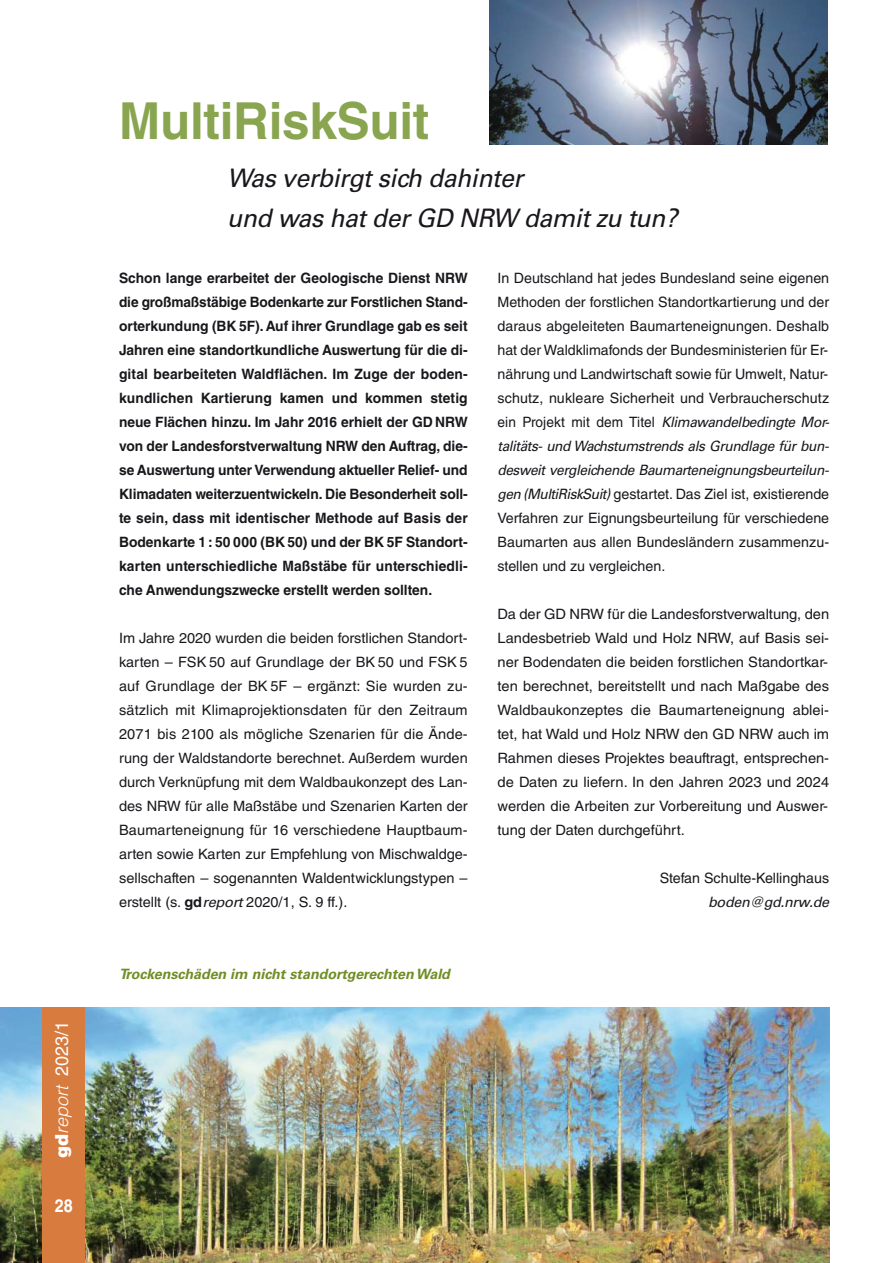
<style>
.page{position:relative;width:893px;height:1263px;background:#fff}
.page>*{position:absolute;margin:0;border:0;box-sizing:border-box;transform-origin:0 0}
.t1{font:700 51px "Helvetica LT Std";letter-spacing:-.005em;color:#89a550}
.t2{font:italic 25.5px "Univers LT Std";letter-spacing:-.015em;color:#1a171c}
.t3{font:italic 300 18px "Helvetica LT Std";color:#fff}
.t4{font:700 18px "Helvetica LT Std";color:#fff;scale:.9 1}
.t5{font:14.25px/24px "Helvetica LT Std";color:#1a171c;text-align:justify}
.t6{font:700 14.25px/24px "Helvetica LT Std";color:#1a171c;text-align:justify}
.t7{font:italic 700 14.25px "Univers LT Std";color:#708e27}
.t8{font:italic 14.25px "Univers LT Std";letter-spacing:-.02em;color:#1a171c}
.s1{font-weight:900;font-style:normal}
.s2{font-weight:400;font-style:normal}
.s3{font-weight:700}
.s4{font-family:"Univers LT Std";font-style:italic}
</style>
<div class="page">
<img style="left:0;top:1008px;width:829px;height:255px">
<div style="left:43px;top:1008px;width:42px;height:255px;background:#d77b3f"></div>
<img style="left:490px;top:0;width:337px;height:145px">
<p class="t3" style="left:51px;top:1158px;width:139px;rotate:-90deg"><span class="s1">gd</span>report <span class="s2">2023/1</span></p>
<p class="t4" style="left:55px;top:1199px;width:22px">28</p>
<h1 class="t1" style="left:119px;top:102px;width:312px">MultiRiskSuit</h1>
<h2 class="t2" style="left:227px;top:168px;width:298px">Was verbirgt sich dahinter</h2>
<h2 class="t2" style="left:227px;top:209px;width:452px">und was hat der GD NRW damit zu tun?</h2>
<h3 class="t6" style="left:119px;top:267px;width:350px">Schon lange erarbeitet der Geologische Dienst NRW die großmaßstäbige Bodenkarte zur Forstlichen Stand&shy;orterkundung (BK 5F). Auf ihrer Grundlage gab es seit Jahren eine standortkundliche Auswertung für die di&shy;gital bearbeiteten Waldflächen. Im Zuge der boden&shy;kundlichen Kartierung kamen und kommen stetig neue Flächen hinzu. Im Jahr 2016 erhielt der GD NRW von der Landesforstverwaltung NRW den Auftrag, die&shy;se Auswertung unter Verwendung aktueller Relief- und Klimadaten weiterzuentwickeln. Die Besonderheit soll&shy;te sein, dass mit identischer Methode auf Basis der Bodenkarte 1 : 50 000 (BK 50) und der BK 5F Standort&shy;karten unterschiedliche Maßstäbe für unterschiedli&shy;che Anwendungszwecke erstellt werden sollten.</h3>
<p class="t5" style="left:119px;top:627px;width:350px">Im Jahre 2020 wurden die beiden forstlichen Standort&shy;karten – FSK 50 auf Grundlage der BK 50 und FSK 5 auf Grundlage der BK 5F – ergänzt: Sie wurden zu&shy;sätzlich mit Klimaprojektionsdaten für den Zeitraum 2071 bis 2100 als mögliche Szenarien für die Ände&shy;rung der Waldstandorte berechnet. Außerdem wurden durch Verknüpfung mit dem Waldbaukonzept des Lan&shy;des NRW für alle Maßstäbe und Szenarien Karten der Baumarteneignung für 16 verschiedene Hauptbaum&shy;arten sowie Karten zur Empfehlung von Mischwaldge&shy;sellschaften – sogenannten Waldentwicklungstypen – erstellt (s. <span class="s3">gd</span><span class="s4">report</span> 2020/1, S. 9 ff.).</p>
<p class="t7" style="left:119px;top:968px;width:332px">Trockenschäden im nicht standortgerechten Wald</p>
<p class="t5" style="left:497px;top:267px;width:333px">In Deutschland hat jedes Bundesland seine eigenen Methoden der forstlichen Standortkartierung und der daraus abgeleiteten Baumarteneignungen. Deshalb hat der Waldklimafonds der Bundesministerien für Er&shy;nährung und Landwirtschaft sowie für Umwelt, Natur&shy;schutz, nukleare Sicherheit und Verbraucherschutz ein Projekt mit dem Titel <span class="s4">Klimawandelbedingte Mor&shy;talitäts- und Wachstumstrends als Grundlage für bun&shy;desweit vergleichende Baumarteneignungsbeurteilun&shy;gen (MultiRiskSuit)</span> gestartet. Das Ziel ist, existierende Verfahren zur Eignungsbeurteilung für verschiedene Baumarten aus allen Bundesländern zusammenzu&shy;stellen und zu vergleichen.</p>
<p class="t5" style="left:497px;top:603px;width:333px">Da der GD NRW für die Landesforstverwaltung, den Landesbetrieb Wald und Holz NRW, auf Basis sei&shy;ner Bodendaten die beiden forstlichen Standortkar&shy;ten berechnet, bereitstellt und nach Maßgabe des Waldbaukonzeptes die Baumarteneignung ablei&shy;tet, hat Wald und Holz NRW den GD NRW auch im Rahmen dieses Projektes beauftragt, entsprechen&shy;de Daten zu liefern. In den Jahren 2023 und 2024 werden die Arbeiten zur Vorbereitung und Auswer&shy;tung der Daten durchgeführt.</p>
<p class="t5" style="left:660px;top:867px;width:171px">Stefan Schulte-Kellinghaus</p>
<p class="t8" style="left:708px;top:896px;width:123px">boden@gd.nrw.de</p>
</div>
